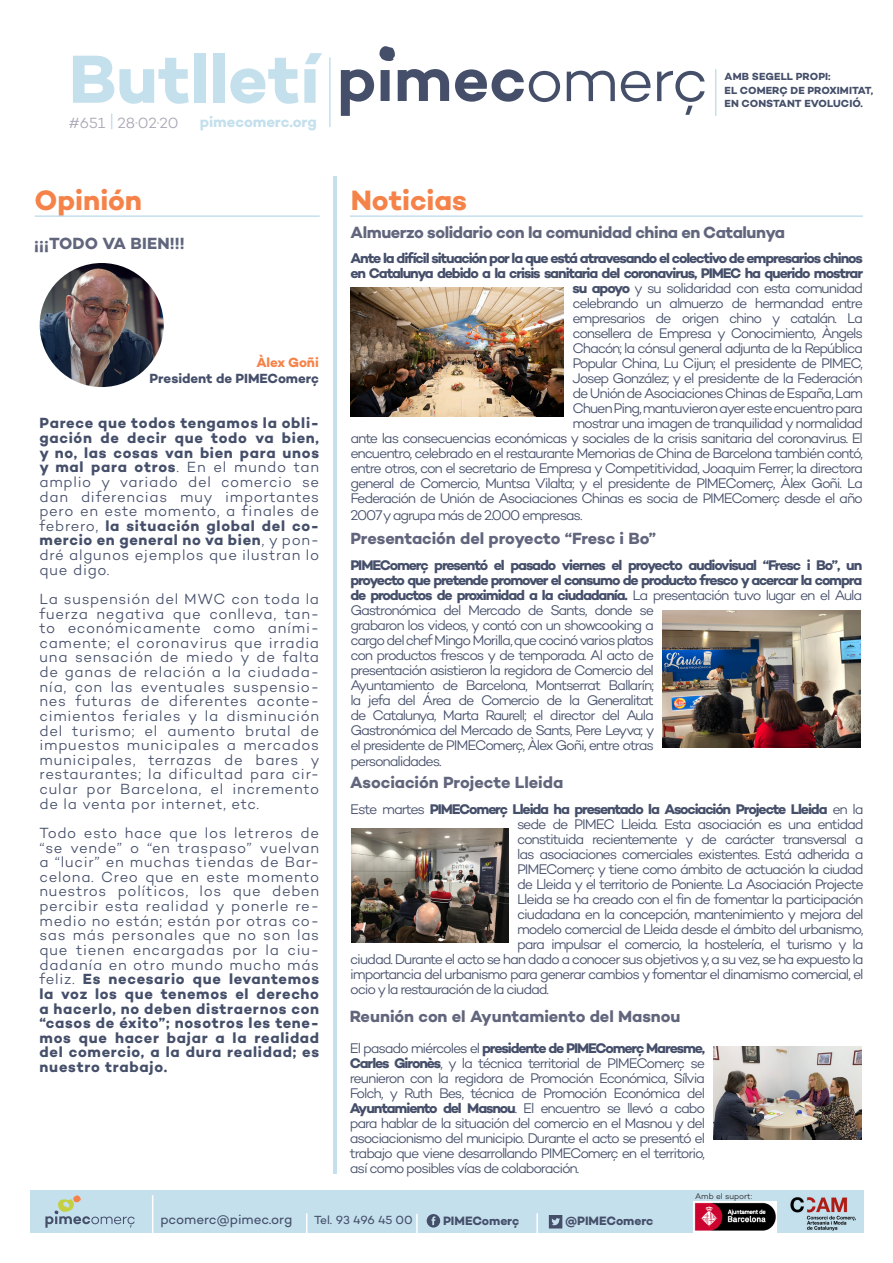
<style>
.page{position:relative;width:893px;height:1263px;background:#fff}
.page>*{position:absolute;margin:0;border:0;box-sizing:border-box;transform-origin:0 0}
.t1{font:700 69.15px "Campton";color:#c5e0ed}
.titols_taronges{font:700 28.5px "Campton";color:#f58349}
.titol_noticies{font:700 16.5px "Campton";letter-spacing:-.01em;color:#62667d}
.titol_noticies-2{font:700 16.5px "Campton";letter-spacing:-.03em;color:#62667d}
.titol_opinió{font:700 16.5px "Campton";letter-spacing:.01em;color:#62667d}
.t2{font:300 15px/14.7px "Campton";letter-spacing:.05em;color:#454f6a;text-align:justify}
.t3{font:700 15px "Campton";letter-spacing:-.005em;color:#c5e0ed}
.t4{font:300 15px "Campton";color:#a6a6b4}
.t5{font:300 14.25px/15px "Campton";letter-spacing:-.08em;color:#454f6a;text-align:right}
.t6{font:700 14.25px "Campton";letter-spacing:-.08em;color:#454f6a}
.t7{font:700 13.5px "Campton";letter-spacing:-.005em;color:#454f6a}
.t8{font:13.5px "Campton";letter-spacing:-.01em;color:#454f6a}
.t9{font:700 13.5px "Campton";color:#f58349}
.t10{font:700 12.3px "Campton";letter-spacing:-.01em;color:#454f6a}
.t11{font:12px "Campton";letter-spacing:-.015em;color:#454f6a}
.t12{font:700 10.5px/13.5px "Campton";letter-spacing:.01em;color:#454f6a}
.t13{font:300 8.25px "Campton";color:#231f20}
.s1{font-weight:700}
.s2{font-weight:300}
</style>
<div class="page">
<div style="left:30px;top:1190px;width:834px;height:43px;background:#c5e0ed"></div>
<hr style="left:329px;top:57px;width:2px;height:70px;background:#c5e0ed">
<hr style="left:715px;top:69px;width:1px;height:47px;background:#c5e0ed">
<svg style="left:45px;top:1195px;width:90px;height:33px"></svg>
<hr style="left:152px;top:1195px;width:1px;height:58px;background:#fff">
<hr style="left:306px;top:1213px;width:1px;height:33px;background:#fff">
<hr style="left:536px;top:1213px;width:2px;height:33px;background:#fff">
<hr style="left:416px;top:1214px;width:2px;height:32px;background:#fff">
<svg style="left:549px;top:1215px;width:13px;height:13px"></svg>
<div style="left:427px;top:1214px;width:13px;height:13px;background:#454e69;border-radius:50%"></div>
<svg style="left:431px;top:1216px;width:4px;height:9px"></svg>
<svg style="left:341px;top:69px;width:364px;height:47px"></svg>
<svg style="left:379px;top:46px;width:16px;height:15px"></svg>
<hr style="left:350px;top:215px;width:513px;height:2px;background:#c5e0ed">
<hr style="left:35px;top:215px;width:285px;height:2px;background:#c5e0ed">
<hr style="left:333px;top:176px;width:3px;height:998px;background:#c5e0ed">
<img style="left:790px;top:1197px;width:66px;height:34px">
<img style="left:694px;top:1201px;width:82px;height:31px">
<svg style="left:111px;top:114px;width:1px;height:15px"></svg>
<img style="left:40px;top:263px;width:124px;height:124px;border-radius:62px">
<img style="left:662px;top:611px;width:199px;height:136px">
<img style="left:351px;top:828px;width:158px;height:114px">
<img style="left:350px;top:287px;width:214px;height:129px">
<img style="left:714px;top:1046px;width:147px;height:93px">
<p class="t1" style="left:69px;top:35px;width:252px">Butlletí</p>
<p class="t4" style="left:69px;top:113px;width:111px">#651 28·02·20</p>
<p class="t3" style="left:200px;top:112px;width:119px">pimecomerc.org</p>
<p class="titols_taronges" style="left:34px;top:182px;width:109px">Opinión</p>
<p class="titol_opinió" style="left:34px;top:233px;width:152px">¡¡¡TODO VA BIEN!!!</p>
<p class="t9" style="left:256px;top:354px;width:64px">Àlex Goñi</p>
<p class="t7" style="left:150px;top:370px;width:171px">President de PIMEComerç</p>
<p class="t2" style="left:40px;top:416px;width:281px"><span class="s1">Parece que todos tengamos la obli&shy;gación de decir que todo va bien, y no, las cosas van bien para unos y mal para otros</span>. En el mundo tan amplio y variado del comercio se dan diferencias muy importantes pero en este momento, a finales de febrero, <span class="s1">la situación global del co&shy;mercio en general no va bien</span>, y pon&shy;dré algunos ejemplos que ilustran lo que digo.</p>
<p class="t2" style="left:40px;top:591px;width:282px">La suspensión del MWC con toda la fuerza negativa que conlleva, tan&shy;to económicamente como aními&shy;camente; el coronavirus que irradia una sensación de miedo y de falta de ganas de relación a la ciudada&shy;nía, con las eventuales suspensio&shy;nes futuras de diferentes aconte&shy;cimientos feriales y la disminución del turismo; el aumento brutal de impuestos municipales a mercados municipales, terrazas de bares y restaurantes; la dificultad para cir&shy;cular por Barcelona, el incremento de la venta por internet, etc.</p>
<p class="t2" style="left:40px;top:825px;width:281px">Todo esto hace que los letreros de “se vende” o “en traspaso” vuelvan a “lucir” en muchas tiendas de Bar&shy;celona. Creo que en este momento nuestros políticos, los que deben percibir esta realidad y ponerle re&shy;medio no están; están por otras co&shy;sas más personales que no son las que tienen encargadas por la ciu&shy;dadanía en otro mundo mucho más feliz. <span class="s1">Es necesario que levantemos la voz los que tenemos el derecho a hacerlo, no deben distraernos con “casos de éxito”; nosotros les tene&shy;mos que hacer bajar a la realidad del comercio, a la dura realidad; es nuestro trabajo.</span></p>
<p class="titols_taronges" style="left:351px;top:182px;width:118px">Noticias</p>
<p class="t12" style="left:725px;top:70px;width:107px">AMB SEGELL PROPI:</p>
<p class="t12" style="left:725px;top:83px;width:150px">EL COMERÇ DE PROXIMITAT,<br>EN CONSTANT EVOLUCIÓ.</p>
<p class="titol_noticies-2" style="left:350px;top:221px;width:436px">Almuerzo solidario con la comunidad china en Catalunya</p>
<p class="t5" style="left:350px;top:251px;width:514px"><span class="s1">Ante la difícil situación por la que está atravesando el colectivo de empresarios chinos en Catalunya debido a la crisis sanitaria del coronavirus, PIMEC ha querido mostrar su apoyo</span> y su solidaridad con esta comunidad<br>celebrando un almuerzo de hermandad entre<br>empresarios de origen chino y catalán. La<br>consellera de Empresa y Conocimiento, Àngels<br>Chacón; la cónsul general adjunta de la República<br>Popular China, Lu Cijun; el presidente de PIMEC,<br>Josep González; y el presidente de la Federación<br>de Unión de Asociaciones Chinas de España, Lam<br>Chuen Ping,mantuvieron ayer este encuentro para<br>mostrar una imagen de tranquilidad y normalidad<br>ante las consecuencias económicas y sociales de la crisis sanitaria del coronavirus. El encuentro, celebrado en el restaurante Memorias de China de Barcelona también contó, entre otros, con el secretario de Empresa y Competitividad, Joaquim Ferrer; la directora general de Comercio, Muntsa Vilalta; y el presidente de PIMEComerç, Àlex Goñi. La Federación de Unión de Asociaciones Chinas es socia de PIMEComerç desde el año</p>
<p class="t5" style="left:350px;top:508px;width:234px">2007 y agrupa más de 2.000 empresas.</p>
<p class="titol_noticies" style="left:350px;top:528px;width:307px">Presentación del proyecto “Fresc i Bo”</p>
<p class="t5" style="left:350px;top:557px;width:513px;text-align:left"><span class="s1">PIMEComerç presentó el pasado viernes el proyecto audiovisual “Fresc i Bo”, un proyecto que pretende promover el consumo de producto fresco y acercar la compra de productos de proximidad a la ciudadanía.</span> La presentación tuvo lugar en el Aula Gastronómica del Mercado de Sants, donde se<br>grabaron los videos, y contó con un showcooking a<br>cargo del chef Mingo Morilla, que cocinó varios platos<br>con productos frescos y de temporada. Al acto de<br>presentación asistieron la regidora de Comercio del<br>Ayuntamiento de Barcelona, Montserrat Ballarín;<br>la jefa del Área de Comercio de la Generalitat<br>de Catalunya, Marta Raurell; el director del Aula<br>Gastronómica del Mercado de Sants, Pere Leyva; y<br>el presidente de PIMEComerç, Àlex Goñi, entre otras<br>personalidades.</p>
<p class="titol_noticies" style="left:350px;top:772px;width:215px">Asociación Projecte Lleida</p>
<p class="t6" style="left:350px;top:800px;width:515px"><span class="s2">Este martes</span> PIMEComerç Lleida ha presentado la Asociación Projecte Lleida <span class="s2">en la</span></p>
<p class="t5" style="left:517px;top:816px;width:348px">sede de PIMEC Lleida. Esta asociación es una entidad</p>
<p class="t5" style="left:517px;top:831px;width:348px">constituida recientemente y de carácter transversal a</p>
<p class="t5" style="left:517px;top:846px;width:348px">las asociaciones comerciales existentes. Está adherida a</p>
<p class="t5" style="left:517px;top:861px;width:348px">PIMEComerç y tiene como ámbito de actuación la ciudad</p>
<p class="t5" style="left:517px;top:876px;width:348px">de Lleida y el territorio de Poniente. La Asociación Projecte</p>
<p class="t5" style="left:517px;top:891px;width:348px">Lleida se ha creado con el fin de fomentar la participación</p>
<p class="t5" style="left:517px;top:906px;width:348px">ciudadana en la concepción, mantenimiento y mejora del</p>
<p class="t5" style="left:517px;top:921px;width:348px">modelo comercial de Lleida desde el ámbito del urbanismo,</p>
<p class="t5" style="left:517px;top:936px;width:348px">para impulsar el comercio, la hostelería, el turismo y la</p>
<p class="t5" style="left:350px;top:951px;width:515px">ciudad. Durante el acto se han dado a conocer sus objetivos y, a su vez, se ha expuesto la</p>
<p class="t5" style="left:350px;top:966px;width:515px">importancia del urbanismo para generar cambios y fomentar el dinamismo comercial, el</p>
<p class="t5" style="left:350px;top:981px;width:200px">ocio y la restauración de la ciudad.</p>
<p class="titol_noticies" style="left:350px;top:1005px;width:332px">Reunión con el Ayuntamiento del Masnou</p>
<p class="t5" style="left:350px;top:1040px;width:357px;text-align:justify">El pasado miércoles el <span class="s1">presidente de PIMEComerç Maresme, Carles Gironès</span>, y la técnica territorial de PIMEComerç se reunieron con la regidora de Promoción Económica, Sílvia Folch, y Ruth Bes, técnica de Promoción Económica del <span class="s1">Ayuntamiento del Masnou</span>. El encuentro se llevó a cabo para hablar de la situación del comercio en el Masnou y del asociacionismo del municipio. Durante el acto se presentó el trabajo que viene desarrollando PIMEComerç en el territorio, así como posibles vías de colaboración.</p>
<p class="t13" style="left:695px;top:1191px;width:59px">Amb el suport:</p>
<p class="t8" style="left:160px;top:1211px;width:133px">pcomerc@pimec.org</p>
<p class="t11" style="left:314px;top:1212px;width:100px">Tel. 93 496 45 00</p>
<p class="t10" style="left:443px;top:1213px;width:78px">PIMEComerç</p>
<p class="t10" style="left:565px;top:1213px;width:90px">@PIMEComerc</p>
</div>
